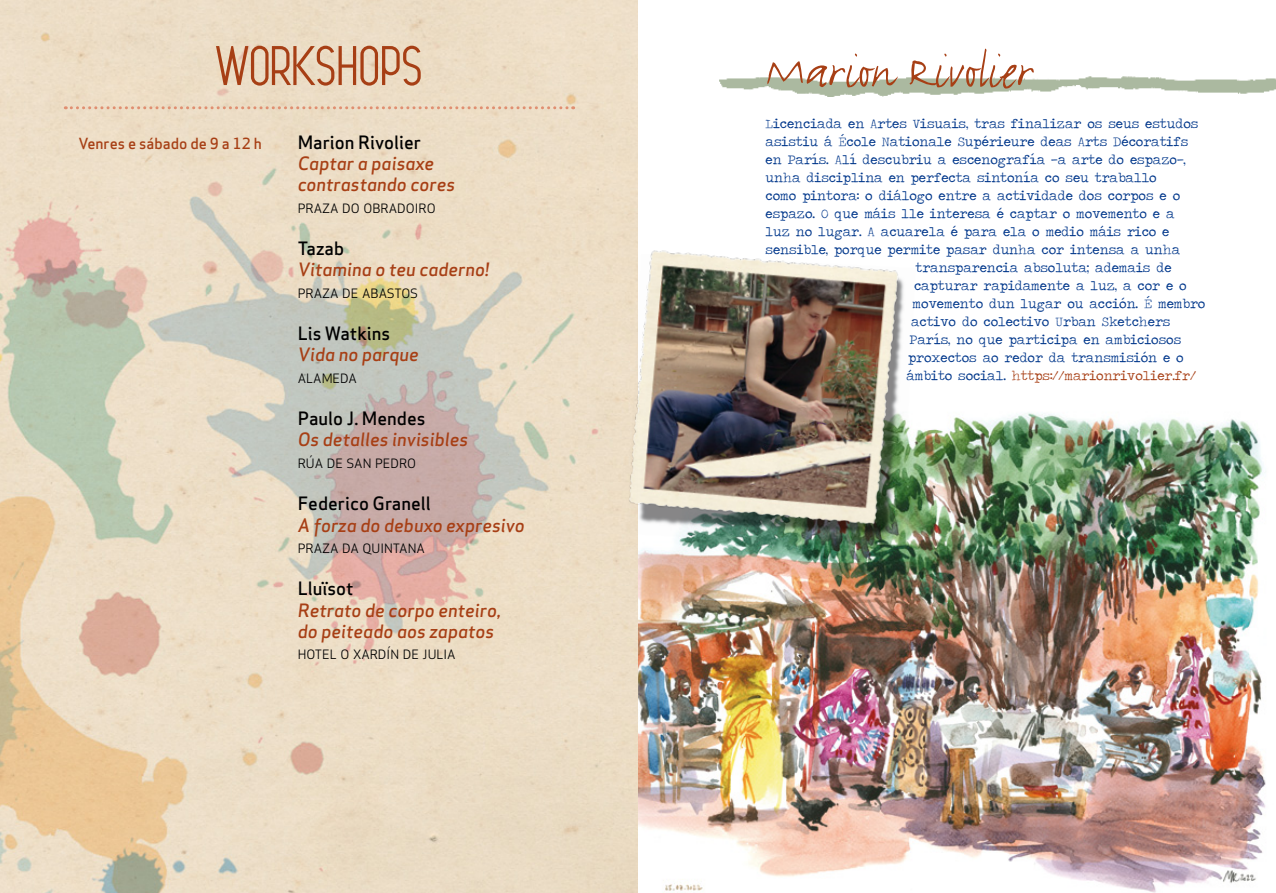
<style>
.page{position:relative;width:1276px;height:893px;background:#fff}
.page>*{position:absolute;margin:0;border:0;box-sizing:border-box;transform-origin:0 0}
.t1{font:54px "FF Justlefthand";color:#a73f15}
.t2{font:54px "Leger";color:#a73f15}
.t3{font:18px/21.3px "Apex Sans Medium Italic T";color:#a73f15}
.t4{font:18px "Apex Sans Medium T";color:#000}
.t5{font:15px "Apex Sans Medium T";color:#a73f15}
.t6{font:13.5px "Traveling Typewriter";color:#00378b}
.t7{font:13.5px "Traveling Typewriter";color:#a73f15}
.t8{font:12.6px "Apex Sans Book T";color:#000}
.s1{color:#00378b}
</style>
<div class="page">
<img style="left:638px;top:413px;width:628px;height:480px">
<img style="left:0;top:0;width:638px;height:893px">
<img style="left:719px;top:76px;width:557px;height:21px">
<img style="left:626px;top:413px;width:290px;height:135px">
<img style="left:614px;top:244px;width:298px;height:293px">
<svg style="left:65px;top:106px;width:509px;height:3px"></svg>
<h1 class="t2" style="left:216px;top:35px;width:208px">WORKSHOPS</h1>
<p class="t5" style="left:78px;top:134px;width:185px">Venres e sábado de 9 a 12 h</p>
<h2 class="t4" style="left:298px;top:131px;width:125px">Marion Rivolier</h2>
<h2 class="t3" style="left:298px;top:153px;width:159px">Captar a paisaxe contrastando cores</h2>
<p class="t8" style="left:298px;top:200px;width:139px">PRAZA DO OBRADOIRO</p>
<h2 class="t4" style="left:298px;top:237px;width:48px">Tazab</h2>
<h2 class="t3" style="left:298px;top:259px;width:193px">Vitamina o teu caderno!</h2>
<p class="t8" style="left:298px;top:285px;width:122px">PRAZA DE ABASTOS</p>
<h2 class="t4" style="left:298px;top:322px;width:94px">Lis Watkins</h2>
<h2 class="t3" style="left:298px;top:344px;width:123px">Vida no parque</h2>
<p class="t8" style="left:298px;top:370px;width:61px">ALAMEDA</p>
<h2 class="t4" style="left:298px;top:407px;width:129px">Paulo J. Mendes</h2>
<h2 class="t3" style="left:298px;top:429px;width:172px">Os detalles invisibles</h2>
<p class="t8" style="left:298px;top:455px;width:120px">RÚA DE SAN PEDRO</p>
<h2 class="t4" style="left:298px;top:492px;width:134px">Federico Granell</h2>
<h2 class="t3" style="left:298px;top:514px;width:228px">A forza do debuxo expresivo</h2>
<p class="t8" style="left:298px;top:540px;width:129px">PRAZA DA QUINTANA</p>
<h2 class="t4" style="left:298px;top:577px;width:57px">Lluïsot</h2>
<h2 class="t3" style="left:298px;top:599px;width:205px">Retrato de corpo enteiro, do peiteado aos zapatos</h2>
<p class="t8" style="left:298px;top:646px;width:159px">HOTEL O XARDÍN DE JULIA</p>
<h1 class="t1" style="left:765px;top:37px;width:268px">Marion Rivolier</h1>
<p class="t6" style="left:765px;top:114px;width:434px">Licenciada en Artes Visuais, tras finalizar os seus estudos</p>
<p class="t6" style="left:765px;top:132px;width:424px">asistiu á École Nationale Supérieure deas Arts Décoratifs</p>
<p class="t6" style="left:765px;top:150px;width:422px">en París. Alí descubriu a escenografía —a arte do espazo—,</p>
<p class="t6" style="left:765px;top:168px;width:392px">unha disciplina en perfecta sintonía co seu traballo</p>
<p class="t6" style="left:765px;top:186px;width:416px">como pintora: o diálogo entre a actividade dos corpos e o</p>
<p class="t6" style="left:765px;top:204px;width:410px">espazo. O que máis lle interesa é captar o movemento e a</p>
<p class="t6" style="left:765px;top:222px;width:405px">luz no lugar. A acuarela é para ela o medio máis rico e</p>
<p class="t6" style="left:765px;top:240px;width:416px">sensible, porque permite pasar dunha cor intensa a unha</p>
<p class="t6" style="left:915px;top:258px;width:257px">transparencia absoluta; ademais de</p>
<p class="t6" style="left:914px;top:276px;width:274px">capturar rapidamente a luz, a cor e o</p>
<p class="t6" style="left:912px;top:294px;width:294px">movemento dun lugar ou acción. É membro</p>
<p class="t6" style="left:911px;top:312px;width:261px">activo do colectivo Urban Sketchers</p>
<p class="t6" style="left:909px;top:330px;width:273px">París, no que participa en ambiciosos</p>
<p class="t6" style="left:908px;top:348px;width:277px">proxectos ao redor da transmisión e o</p>
<p class="t7" style="left:906px;top:366px;width:291px"><span class="s1">ámbito social.</span> https://marionrivolier.fr/</p>
</div>
